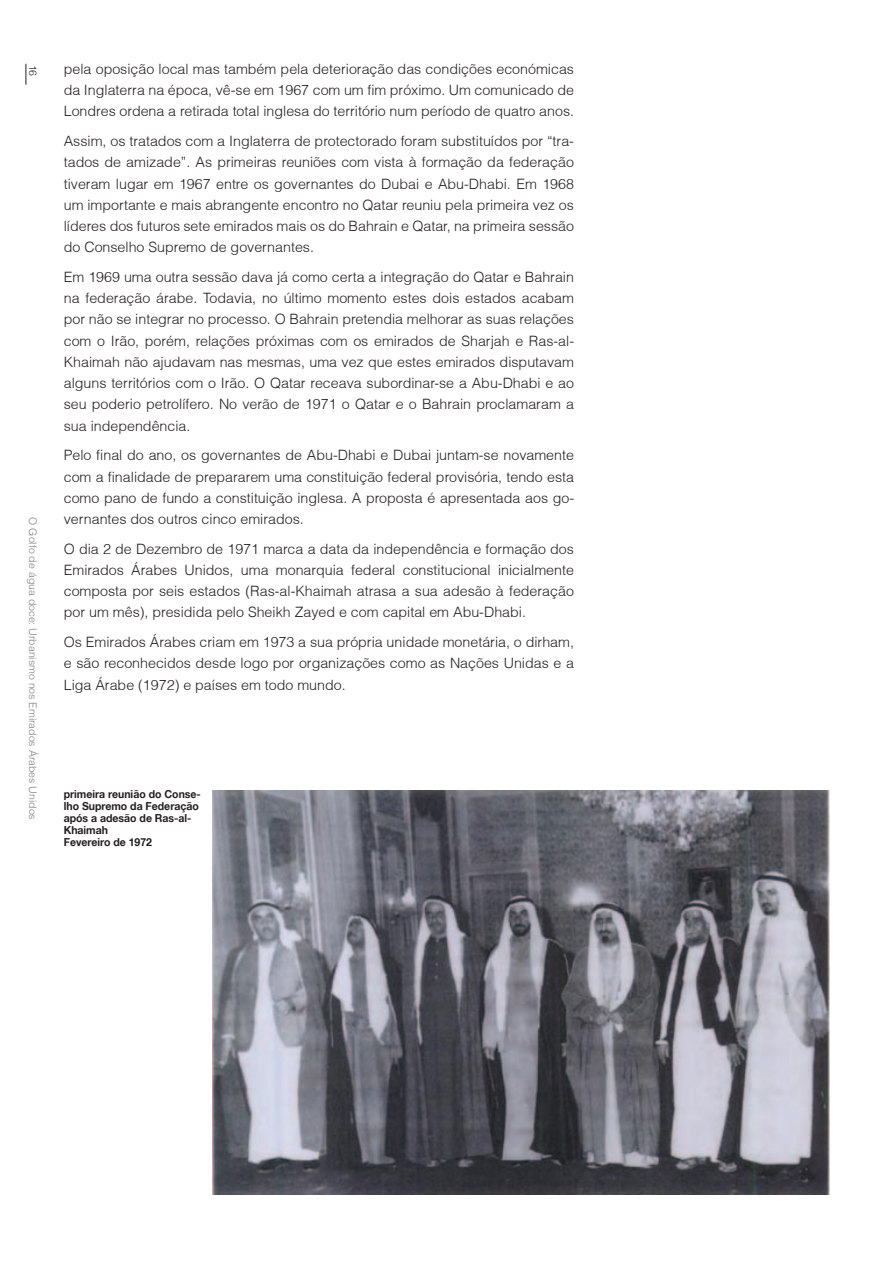
<style>
.page{position:relative;width:893px;height:1263px;background:#fff}
.page>*{position:absolute;margin:0;border:0;box-sizing:border-box;transform-origin:0 0}
.t1{font:300 14.25px/21.1px "Helvetica";color:#231f20;text-align:justify}
.t2{font:700 10.95px/12px "Helvetica 75";color:#231f20;scale:.95 1}
.t3{font:300 10.5px "Helvetica";color:#808285}
.t4{font:300 10.5px "Helvetica";color:#231f20}
</style>
<div class="page">
<svg style="left:26px;top:64px;width:1px;height:21px"></svg>
<img style="left:213px;top:790px;width:616px;height:404px">
<p class="t4" style="left:39px;top:65px;width:13px;rotate:90deg">16</p>
<p class="t1" style="left:64px;top:58px;width:512px">pela oposição local mas também pela deterioração das condições económicas da Inglaterra na época, vê-se em 1967 com um fim próximo. Um comunicado de Londres ordena a retirada total inglesa do território num período de quatro anos.</p>
<p class="t1" style="left:64px;top:130px;width:512px">Assim, os tratados com a Inglaterra de protectorado foram substituídos por “tra&shy;tados de amizade”. As primeiras reuniões com vista à formação da federação tiveram lugar em 1967 entre os governantes do Dubai e Abu-Dhabi. Em 1968 um importante e mais abrangente encontro no Qatar reuniu pela primeira vez os líderes dos futuros sete emirados mais os do Bahrain e Qatar, na primeira sessão do Conselho Supremo de governantes.</p>
<p class="t1" style="left:64px;top:266px;width:512px">Em 1969 uma outra sessão dava já como certa a integração do Qatar e Bahrain na federação árabe. Todavia, no último momento estes dois estados acabam por não se integrar no processo. O Bahrain pretendia melhorar as suas relações com o Irão, porém, relações próximas com os emirados de Sharjah e Ras-al-Khaimah não ajudavam nas mesmas, uma vez que estes emirados disputavam alguns territórios com o Irão. O Qatar receava subordinar-se a Abu-Dhabi e ao seu poderio petrolífero. No verão de 1971 o Qatar e o Bahrain proclamaram a sua independência.</p>
<p class="t1" style="left:64px;top:445px;width:512px">Pelo final do ano, os governantes de Abu-Dhabi e Dubai juntam-se novamente com a finalidade de prepararem uma constituição federal provisória, tendo esta como pano de fundo a constituição inglesa. A proposta é apresentada aos go&shy;vernantes dos outros cinco emirados.</p>
<p class="t1" style="left:64px;top:538px;width:512px">O dia 2 de Dezembro de 1971 marca a data da independência e formação dos Emirados Árabes Unidos, uma monarquia federal constitucional inicialmente composta por seis estados (Ras-al-Khaimah atrasa a sua adesão à federação por um mês), presidida pelo Sheikh Zayed e com capital em Abu-Dhabi.</p>
<p class="t1" style="left:64px;top:631px;width:512px">Os Emirados Árabes criam em 1973 a sua própria unidade monetária, o dirham, e são reconhecidos desde logo por organizações como as Nações Unidas e a Liga Árabe (1972) e países em todo mundo.</p>
<p class="t3" style="left:39px;top:517px;width:304px;rotate:90deg">O Golfo de água doce: Urbanismo nos Emirados Árabes Unidos</p>
<p class="t2" style="left:64px;top:788px;width:146px">primeira reunião do Conse&shy;lho Supremo da Federação após a adesão de Ras-al-<br>Khaimah<br>Fevereiro de 1972</p>
</div>
